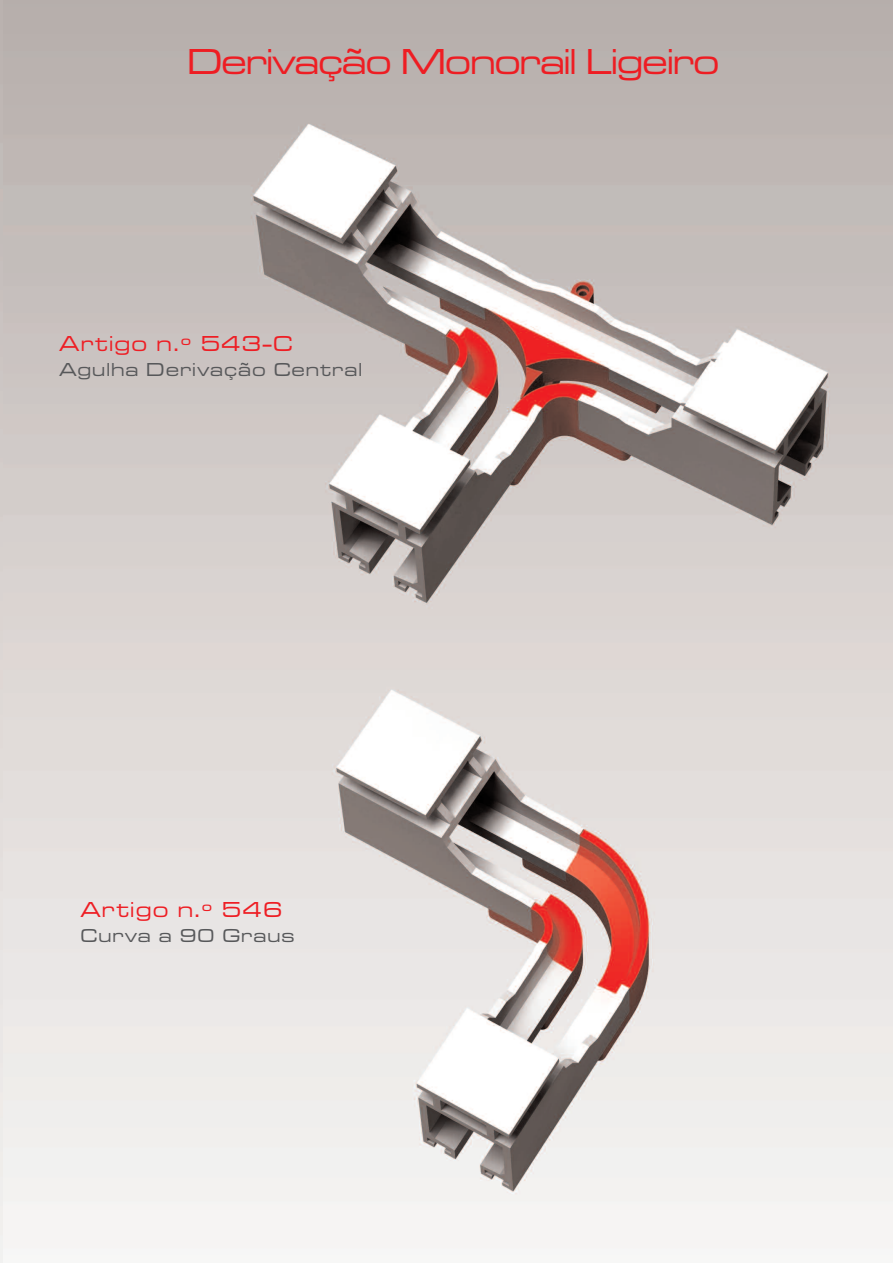
<style>
.page{position:relative;width:893px;height:1263px;background:#fff}
.page>*{position:absolute;margin:0;border:0;box-sizing:border-box;transform-origin:0 0}
.t1{font:37.5px "Microgramma D Medi Exte";color:#ee1d23}
.t2{font:22.5px "Microgramma D Medi Exte";letter-spacing:.085em;color:#ee1e24}
.t3{font:19.5px "Microgramma D Medi Exte";letter-spacing:.085em;color:#57585a}
</style>
<div class="page">
<img style="left:3px;top:0;width:890px;height:1263px">
<h1 class="t1" style="left:188px;top:39px;width:533px">Derivação Monorail Ligeiro</h1>
<p class="t2" style="left:60px;top:330px;width:234px">Artigo n.º 543-C</p>
<p class="t3" style="left:60px;top:357px;width:304px">Agulha Derivação Central</p>
<p class="t2" style="left:81px;top:896px;width:203px">Artigo n.º 546</p>
<p class="t3" style="left:81px;top:923px;width:215px">Curva a 90 Graus</p>
</div>
